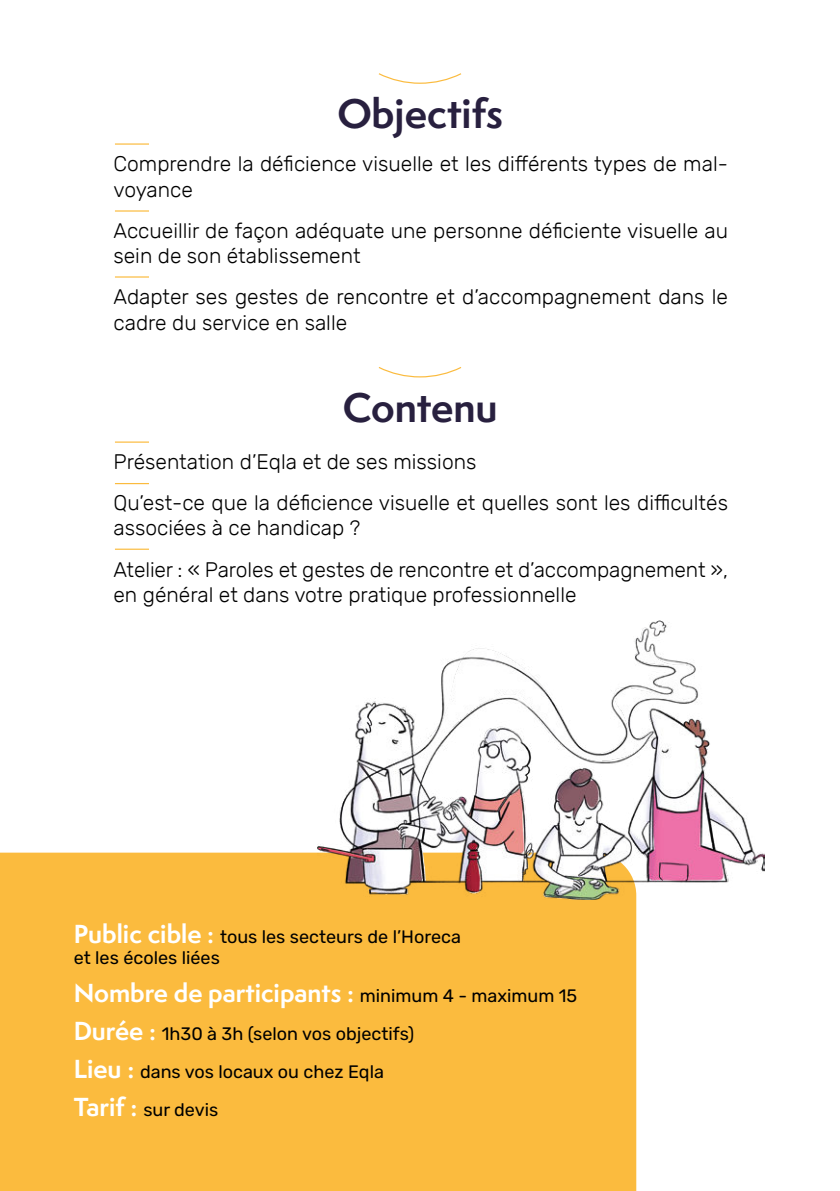
<style>
.page{position:relative;width:840px;height:1191px;background:#fff}
.page>*{position:absolute;margin:0;border:0;box-sizing:border-box;transform-origin:0 0}
.t1{font:700 38px "Semplicita Pro";color:#28203f}
.t2{font:700 24px "Semplicita Pro";color:#fff}
.t3{font:300 21px/25.2px "Rubik";color:#000}
.t4{font:18px/38px "Rubik";color:#000}
.s1{font-family:"Semplicita Pro";font-weight:700;font-size:24px;color:#fff}
.s2{font-family:"Rubik";font-weight:400;font-size:18px;color:#000}
</style>
<div class="page">
<div style="left:0;top:852px;width:636px;height:339px;background:#fbbb3e"></div>
<svg style="left:378px;top:73px;width:84px;height:11px"></svg>
<hr style="left:115px;top:143px;width:34px;height:2px;background:#fbbb3e">
<hr style="left:115px;top:210px;width:34px;height:2px;background:#fbbb3e">
<hr style="left:115px;top:276px;width:34px;height:2px;background:#fbbb3e">
<svg style="left:378px;top:367px;width:84px;height:11px"></svg>
<hr style="left:115px;top:441px;width:34px;height:2px;background:#fbbb3e">
<hr style="left:115px;top:483px;width:34px;height:1px;background:#fbbb3e">
<hr style="left:115px;top:548px;width:34px;height:2px;background:#fbbb3e">
<img style="left:317px;top:620px;width:446px;height:279px">
<h1 class="t1" style="left:337px;top:96px;width:167px">Objectifs</h1>
<p class="t3" style="left:113px;top:152px;width:615px">Comprendre la déficience visuelle et les différents types de mal&shy;voyance</p>
<p class="t3" style="left:113px;top:218px;width:615px">Accueillir de façon adéquate une personne déficiente visuelle au sein de son établissement</p>
<p class="t3" style="left:113px;top:285px;width:615px">Adapter ses gestes de rencontre et d’accompagnement dans le cadre du service en salle</p>
<h1 class="t1" style="left:343px;top:390px;width:156px">Contenu</h1>
<p class="t3" style="left:113px;top:442px;width:615px;line-height:41.2px">Présentation d’Eqla et de ses missions<br>Qu’est-ce que la déficience visuelle et quelles sont les difficultés</p>
<p class="t3" style="left:113px;top:508px;width:615px;line-height:41.2px">associées à ce handicap ?<br>Atelier : « Paroles et gestes de rencontre et d’accompagnement »,</p>
<p class="t3" style="left:113px;top:582px;width:464px">en général et dans votre pratique professionnelle</p>
<p class="t4" style="left:74px;top:926px;width:388px;line-height:21.6px"><span class="s1">Public cible :</span> tous les secteurs de l’Horeca et les écoles liées</p>
<p class="t2" style="left:74px;top:982px;width:504px">Nombre de participants : <span class="s2">minimum 4 - maximum 15</span></p>
<p class="t4" style="left:74px;top:1015px;width:342px"><span class="s1">Durée :</span> 1h30 à 3h (selon vos objectifs)<br><span class="s1">Lieu :</span> dans vos locaux ou chez Eqla<br><span class="s1">Tarif :</span> sur devis</p>
</div>
